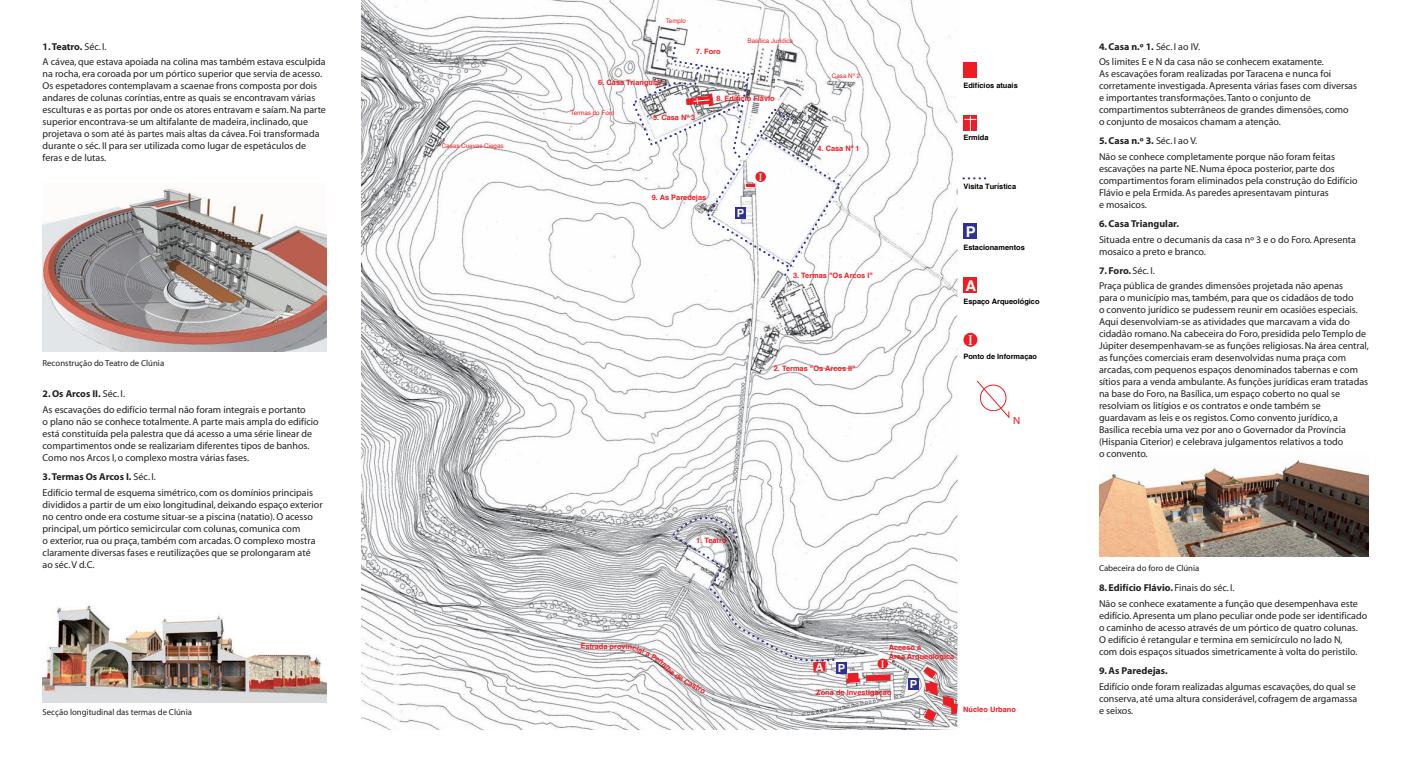
<style>
.page{position:relative;width:1411px;height:759px;background:#fff}
.page>*{position:absolute;margin:0;border:0;box-sizing:border-box;transform-origin:0 0}
.t1{font:700 14.75px "Helvetica";color:#fff}
.t2{font:14.75px "Times";color:#fff}
.t3{font:700 11.12px "Helvetica";color:#fff}
.t4{font:11.12px "Times";color:#fff}
.t5{font:10px/12px "Myriad";color:#231f20}
.t6{font:700 10px "Myriad";color:#231f20}
.t7{font:9.88px "Helvetica";color:#ee1d23}
.t8{font:8.75px "Myriad";color:#231f20}
.t9{font:700 7.38px/8.9px "Helvetica";color:#ee1d23}
.t10{font:700 7.38px "Helvetica";color:#000}
.t11{font:6.25px "Helvetica";color:#ee1d23}
.s1{font-weight:700}
</style>
<div class="page">
<img style="left:361px;top:0;width:598px;height:729px">
<svg style="left:976px;top:380px;width:33px;height:38px"></svg>
<svg style="left:846px;top:672px;width:13px;height:10px"></svg>
<svg style="left:866px;top:674px;width:24px;height:6px"></svg>
<svg style="left:922px;top:666px;width:35px;height:55px"></svg>
<svg style="left:630px;top:40px;width:212px;height:238px"></svg>
<div style="left:963px;top:62px;width:14px;height:16px;background:#ee1d23"></div>
<div style="left:963px;top:115px;width:14px;height:15px;background:#ee1d23"></div>
<svg style="left:964px;top:116px;width:12px;height:15px"></svg>
<svg style="left:963px;top:177px;width:23px;height:2px"></svg>
<div style="left:963px;top:223px;width:14px;height:16px;background:#2e3092"></div>
<div style="left:735px;top:207px;width:10px;height:12px;background:#2e3092"></div>
<div style="left:836px;top:662px;width:10px;height:11px;background:#2e3092"></div>
<div style="left:963px;top:277px;width:14px;height:16px;background:#ee1d23"></div>
<div style="left:963px;top:332px;width:14px;height:14px;background:#ee1d23;border-radius:50%"></div>
<div style="left:755px;top:171px;width:11px;height:11px;background:#ee1d23;border-radius:50%"></div>
<div style="left:877px;top:658px;width:11px;height:10px;background:#ee1d23;border-radius:50%"></div>
<div style="left:908px;top:678px;width:10px;height:11px;background:#2e3092"></div>
<img style="left:43px;top:188px;width:283px;height:163px">
<img style="left:43px;top:605px;width:283px;height:97px">
<img style="left:1099px;top:460px;width:268px;height:96px">
<svg style="left:581px;top:642px;width:17px;height:6px"></svg>
<svg style="left:621px;top:506px;width:215px;height:187px"></svg>
<p class="t5" style="left:43px;top:39px;width:284px;line-height:15.5px"><span class="s1">1. Teatro.</span> Séc. I.<br>A cávea, que estava apoiada na colina mas também estava esculpida</p>
<p class="t5" style="left:43px;top:69px;width:285px">na rocha, era coroada por um pórtico superior que servia de acesso.<br>Os espetadores contemplavam a scaenae frons composta por dois andares de colunas coríntias, entre as quais se encontravam várias esculturas e as portas por onde os atores entravam e saíam. Na parte superior encontrava-se um altifalante de madeira, inclinado, que projetava o som até às partes mais altas da cávea. Foi transformada durante o séc. II para ser utilizada como lugar de espetáculos de feras e de lutas.</p>
<p class="t8" style="left:43px;top:360px;width:123px">Reconstrução do Teatro de Clúnia</p>
<p class="t5" style="left:43px;top:387px;width:265px;line-height:15.5px"><span class="s1">2. Os Arcos II.</span> Séc. I.<br>As escavações do edifício termal não foram integrais e portanto</p>
<p class="t5" style="left:43px;top:416px;width:278px">o plano não se conhece totalmente. A parte mais ampla do edifício está constituída pela palestra que dá acesso a uma série linear de compartimentos onde se realizariam diferentes tipos de banhos.<br>Como nos Arcos I, o complexo mostra várias fases.</p>
<p class="t5" style="left:43px;top:469px;width:272px;line-height:15.5px"><span class="s1">3. Termas Os Arcos I.</span> Séc. I.<br>Edifício termal de esquema simétrico, com os domínios principais</p>
<p class="t5" style="left:43px;top:499px;width:282px">divididos a partir de um eixo longitudinal, deixando espaço exterior no centro onde era costume situar-se a piscina (natatio). O acesso principal, um pórtico semicircular com colunas, comunica com<br>o exterior, rua ou praça, também com arcadas. O complexo mostra claramente diversas fases e reutilizações que se prolongaram até ao séc. V d.C.</p>
<p class="t8" style="left:43px;top:708px;width:151px">Secção longitudinal das termas de Clúnia</p>
<p class="t11" style="left:442px;top:143px;width:63px">Casas Cuevas Ciegas</p>
<p class="t11" style="left:665px;top:18px;width:22px">Templo</p>
<p class="t9" style="left:696px;top:48px;width:26px">7. Foro</p>
<p class="t11" style="left:747px;top:38px;width:47px">Basílica Jurídica</p>
<p class="t9" style="left:598px;top:79px;width:65px">6. Casa Triangular</p>
<p class="t11" style="left:570px;top:110px;width:45px">Termas do Foro</p>
<p class="t9" style="left:653px;top:113px;width:44px">5. Casa Nº 3</p>
<p class="t9" style="left:716px;top:95px;width:60px">8. Edifício Flávio</p>
<p class="t9" style="left:651px;top:194px;width:56px">9. As Paredejas</p>
<p class="t3" style="left:736px;top:208px;width:9px">P</p>
<p class="t4" style="left:758px;top:172px;width:5px">I</p>
<p class="t11" style="left:831px;top:73px;width:30px">Casa Nº 2</p>
<p class="t9" style="left:817px;top:145px;width:44px">4. Casa Nº 1</p>
<p class="t9" style="left:793px;top:271px;width:81px">3. Termas "Os Arcos I"</p>
<p class="t9" style="left:773px;top:364px;width:83px">2. Termas "Os Arcos II"</p>
<p class="t10" style="left:963px;top:82px;width:56px">Edifícios atuais</p>
<p class="t10" style="left:963px;top:134px;width:27px">Ermida</p>
<p class="t10" style="left:963px;top:183px;width:54px">Visita Turística</p>
<h1 class="t1" style="left:965px;top:225px;width:11px">P</h1>
<p class="t10" style="left:963px;top:244px;width:63px">Estacionamentos</p>
<h1 class="t1" style="left:965px;top:279px;width:12px">A</h1>
<p class="t10" style="left:963px;top:298px;width:78px">Espaço Arqueológico</p>
<h1 class="t2" style="left:968px;top:334px;width:6px">I</h1>
<p class="t10" style="left:963px;top:353px;width:75px">Ponto de Informaçao</p>
<p class="t7" style="left:1013px;top:416px;width:9px">N</p>
<p class="t9" style="left:599px;top:642px;width:24px">da pro</p>
<p class="t9" style="left:696px;top:536px;width:32px">1. Teatro</p>
<p class="t9" style="left:888px;top:643px;width:67px">Acceso à<br>Área Arqueológica</p>
<p class="t9" style="left:816px;top:688px;width:77px">Zona de Investigaçao</p>
<p class="t4" style="left:881px;top:659px;width:5px">I</p>
<p class="t3" style="left:815px;top:662px;width:10px">A</p>
<p class="t3" style="left:837px;top:663px;width:9px">P</p>
<p class="t3" style="left:909px;top:679px;width:9px">P</p>
<p class="t9" style="left:963px;top:704px;width:54px">Núcleo Urbano</p>
<p class="t5" style="left:1098px;top:39px;width:226px;line-height:15.5px"><span class="s1">4. Casa n.º 1.</span> Séc. I ao IV.<br>Os limites E e N da casa não se conhecem exatamente.</p>
<p class="t5" style="left:1098px;top:69px;width:259px">As escavações foram realizadas por Taracena e nunca foi corretamente investigada. Apresenta várias fases com diversas e importantes transformações. Tanto o conjunto de compartimentos subterrâneos de grandes dimensões, como<br>o conjunto de mosaicos chamam a atenção.</p>
<p class="t5" style="left:1098px;top:134px;width:237px;line-height:15.5px"><span class="s1">5. Casa n.º 3.</span> Séc. I ao V.<br>Não se conhece completamente porque não foram feitas</p>
<p class="t5" style="left:1098px;top:163px;width:260px">escavações na parte NE. Numa época posterior, parte dos compartimentos foram eliminados pela construção do Edifício Flávio e pela Ermida. As paredes apresentavam pinturas<br>e mosaicos.</p>
<p class="t6" style="left:1098px;top:220px;width:82px">6. Casa Triangular.</p>
<p class="t5" style="left:1098px;top:234px;width:258px">Situada entre o decumanis da casa nº 3 e o do Foro. Apresenta mosaico a preto e branco.</p>
<p class="t5" style="left:1098px;top:263px;width:246px;line-height:15.5px"><span class="s1">7. Foro.</span> Séc. I.<br>Praça pública de grandes dimensões projetada não apenas</p>
<p class="t5" style="left:1098px;top:293px;width:271px">para o município mas, também, para que os cidadãos de todo<br>o convento jurídico se pudessem reunir em ocasiões especiais.<br>Aqui desenvolviam-se as atividades que marcavam a vida do cidadão romano. Na cabeceira do Foro, presidida pelo Templo de Júpiter desempenhavam-se as funções religiosas. Na área central, as funções comerciais eram desenvolvidas numa praça com arcadas, com pequenos espaços denominados tabernas e com sítios para a venda ambulante. As funções jurídicas eram tratadas na base do Foro, na Basílica, um espaço coberto no qual se resolviam os litígios e os contratos e onde também se guardavam as leis e os registos. Como convento jurídico, a Basílica recebia uma vez por ano o Governador da Província (Hispania Citerior) e celebrava julgamentos relativos a todo<br>o convento.</p>
<p class="t8" style="left:1098px;top:564px;width:102px">Cabeceira do foro de Clúnia</p>
<p class="t5" style="left:1098px;top:580px;width:260px;line-height:15.6px"><span class="s1">8. Edifício Flávio.</span> Finais do séc. I.<br>Não se conhece exatamente a função que desempenhava este</p>
<p class="t5" style="left:1098px;top:610px;width:270px">edifício. Apresenta um plano peculiar onde pode ser identificado o caminho de acesso através de um pórtico de quatro colunas.<br>O edifício é retangular e termina em semicírculo no lado N,<br>com dois espaços situados simetricamente à volta do peristilo.</p>
<p class="t6" style="left:1098px;top:667px;width:70px">9. As Paredejas.</p>
<p class="t5" style="left:1098px;top:681px;width:260px">Edifício onde foram realizadas algumas escavações, do qual se conserva, até uma altura considerável, cofragem de argamassa e seixos.</p>
</div>
